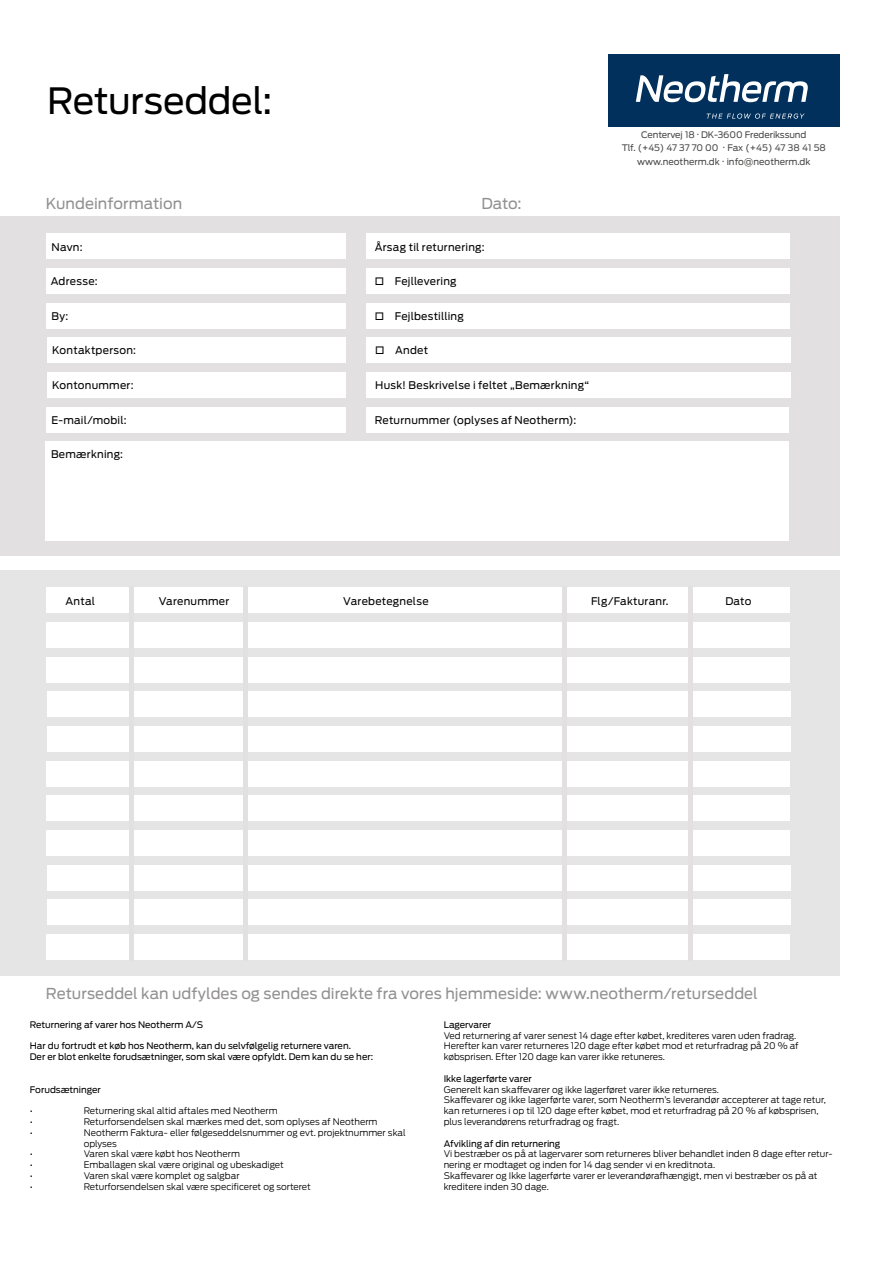
<style>
.page{position:relative;width:893px;height:1263px;background:#fff}
.page>*{position:absolute;margin:0;border:0;box-sizing:border-box;transform-origin:0 0}
.t1{font:36px "Antenna";letter-spacing:-.005em;color:#000}
.t2{font:15px "Antenna";letter-spacing:.005em;color:#929090}
.t3{font:10.5px "Antenna";letter-spacing:.025em;color:#000}
.t4{font:300 9px/10.8px "Antenna";color:#000}
.t5{font:9px/10.8px "Antenna";color:#000}
.t6{font:9px/13.8px "Antenna";letter-spacing:-.01em;color:#4a4a49;text-align:center}
</style>
<div class="page">
<div style="left:608px;top:55px;width:232px;height:72px;background:#00305b"></div>
<svg style="left:707px;top:114px;width:98px;height:5px"></svg>
<svg style="left:636px;top:74px;width:172px;height:28px"></svg>
<div style="left:0;top:217px;width:840px;height:339px;background:#e2e0e1"></div>
<div style="left:0;top:571px;width:840px;height:405px;background:#e6e5e5"></div>
<div style="left:46px;top:441px;width:743px;height:100px;background:#fff"></div>
<div style="left:46px;top:233px;width:743px;height:26px;background:#fff"></div>
<div style="left:46px;top:268px;width:743px;height:26px;background:#fff"></div>
<div style="left:46px;top:303px;width:743px;height:25px;background:#fff"></div>
<div style="left:47px;top:337px;width:743px;height:26px;background:#fff"></div>
<div style="left:47px;top:372px;width:743px;height:26px;background:#fff"></div>
<div style="left:46px;top:407px;width:743px;height:25px;background:#fff"></div>
<div style="left:346px;top:233px;width:19px;height:204px;background:#e2e0e1"></div>
<div style="left:46px;top:587px;width:743px;height:26px;background:#fff"></div>
<div style="left:46px;top:622px;width:743px;height:26px;background:#fff"></div>
<div style="left:46px;top:657px;width:743px;height:26px;background:#fff"></div>
<div style="left:47px;top:691px;width:743px;height:26px;background:#fff"></div>
<div style="left:47px;top:726px;width:743px;height:26px;background:#fff"></div>
<div style="left:46px;top:761px;width:743px;height:25px;background:#fff"></div>
<div style="left:46px;top:795px;width:743px;height:26px;background:#fff"></div>
<div style="left:46px;top:830px;width:743px;height:26px;background:#fff"></div>
<div style="left:47px;top:865px;width:743px;height:25px;background:#fff"></div>
<div style="left:47px;top:899px;width:743px;height:26px;background:#fff"></div>
<div style="left:46px;top:934px;width:743px;height:26px;background:#fff"></div>
<div style="left:129px;top:586px;width:5px;height:374px;background:#e2e0e1"></div>
<div style="left:688px;top:586px;width:5px;height:374px;background:#e2e0e1"></div>
<div style="left:562px;top:586px;width:5px;height:374px;background:#e2e0e1"></div>
<div style="left:243px;top:587px;width:5px;height:374px;background:#e2e0e1"></div>
<h1 class="t1" style="left:47px;top:79px;width:227px">Returseddel:</h1>
<h2 class="t2" style="left:46px;top:195px;width:138px">Kundeinformation</h2>
<h2 class="t2" style="left:481px;top:195px;width:42px">Dato:</h2>
<p class="t3" style="left:52px;top:240px;width:32px">Navn:</p>
<p class="t3" style="left:375px;top:240px;width:112px">Årsag til returnering:</p>
<p class="t3" style="left:51px;top:275px;width:48px">Adresse:</p>
<p class="t3" style="left:375px;top:275px;width:83px">□ Fejllevering</p>
<p class="t3" style="left:52px;top:310px;width:18px">By:</p>
<p class="t3" style="left:375px;top:310px;width:91px">□ Fejlbestilling</p>
<p class="t3" style="left:52px;top:344px;width:85px">Kontaktperson:</p>
<p class="t3" style="left:375px;top:344px;width:54px">□ Andet</p>
<p class="t3" style="left:52px;top:379px;width:83px">Kontonummer:</p>
<p class="t3" style="left:375px;top:379px;width:215px">Husk! Beskrivelse i feltet „Bemærkning“</p>
<p class="t3" style="left:52px;top:414px;width:76px">E-mail/mobil:</p>
<p class="t3" style="left:375px;top:414px;width:203px">Returnummer (oplyses af Neotherm):</p>
<p class="t3" style="left:51px;top:448px;width:74px">Bemærkning:</p>
<p class="t6" style="left:622px;top:127px;width:206px">Centervej 18 . DK-3600 Frederikssund<br>Tlf. (+45) 47 37 70 00 . Fax (+45) 47 38 41 58 www.neotherm.dk . info@neotherm.dk</p>
<p class="t3" style="left:65px;top:594px;width:31px">Antal</p>
<p class="t3" style="left:159px;top:594px;width:72px">Varenummer</p>
<p class="t3" style="left:343px;top:594px;width:87px">Varebetegnelse</p>
<p class="t3" style="left:591px;top:594px;width:79px">Flg/Fakturanr.</p>
<p class="t3" style="left:725px;top:594px;width:28px">Dato</p>
<h2 class="t2" style="left:46px;top:985px;width:713px">Returseddel kan udfyldes og sendes direkte fra vores hjemmeside: www.neotherm/returseddel</h2>
<p class="t5" style="left:30px;top:1019px;width:175px">Returnering af varer hos Neotherm A/S</p>
<p class="t5" style="left:30px;top:1041px;width:345px">Har du fortrudt et køb hos Neotherm, kan du selvfølgelig returnere varen.<br>Der er blot enkelte forudsætninger, som skal være opfyldt. Dem kan du se her:</p>
<p class="t5" style="left:30px;top:1084px;width:73px">Forudsætninger</p>
<p class="t4" style="left:30px;top:1105px;width:5px">•</p>
<p class="t4" style="left:84px;top:1105px;width:195px">Returnering skal altid aftales med Neotherm</p>
<p class="t4" style="left:30px;top:1116px;width:5px">•</p>
<p class="t4" style="left:84px;top:1116px;width:295px">Returforsendelsen skal mærkes med det, som oplyses af Neotherm</p>
<p class="t4" style="left:30px;top:1127px;width:5px">•</p>
<p class="t4" style="left:84px;top:1127px;width:323px">Neotherm Faktura- eller følgeseddelsnummer og evt. projektnummer skal oplyses</p>
<p class="t4" style="left:30px;top:1149px;width:5px">•</p>
<p class="t4" style="left:84px;top:1149px;width:158px">Varen skal være købt hos Neotherm</p>
<p class="t4" style="left:30px;top:1159px;width:5px">•</p>
<p class="t4" style="left:84px;top:1159px;width:202px">Emballagen skal være original og ubeskadiget</p>
<p class="t4" style="left:30px;top:1170px;width:5px">•</p>
<p class="t4" style="left:84px;top:1170px;width:157px">Varen skal være komplet og salgbar</p>
<p class="t4" style="left:30px;top:1181px;width:5px">•</p>
<p class="t4" style="left:84px;top:1181px;width:229px">Returforsendelsen skal være specificeret og sorteret</p>
<p class="t5" style="left:444px;top:1019px;width:49px">Lagervarer</p>
<p class="t4" style="left:444px;top:1030px;width:356px">Ved returnering af varer senest 14 dage efter købet, krediteres varen uden fradrag.<br>Herefter kan varer returneres 120 dage efter købet mod et returfradrag på 20 % af købsprisen. Efter 120 dage kan varer ikke retuneres.</p>
<p class="t5" style="left:444px;top:1073px;width:90px">Ikke lagerførte varer</p>
<p class="t4" style="left:444px;top:1084px;width:384px">Generelt kan skaffevarer og ikke lagerføret varer ikke returneres.<br>Skaffevarer og ikke lagerførte varer, som Neotherm’s leverandør accepterer at tage retur, kan returneres i op til 120 dage efter købet, mod et returfradrag på 20 % af købsprisen, plus leverandørens returfradrag og fragt.</p>
<p class="t5" style="left:444px;top:1138px;width:118px">Afvikling af din returnering</p>
<p class="t4" style="left:444px;top:1149px;width:390px">Vi bestræber os på at lagervarer som returneres bliver behandlet inden 8 dage efter retur&shy;nering er modtaget og inden for 14 dag sender vi en kreditnota.<br>Skaffevarer og Ikke lagerførte varer er leverandørafhængigt, men vi bestræber os på at kreditere inden 30 dage.</p>
</div>
